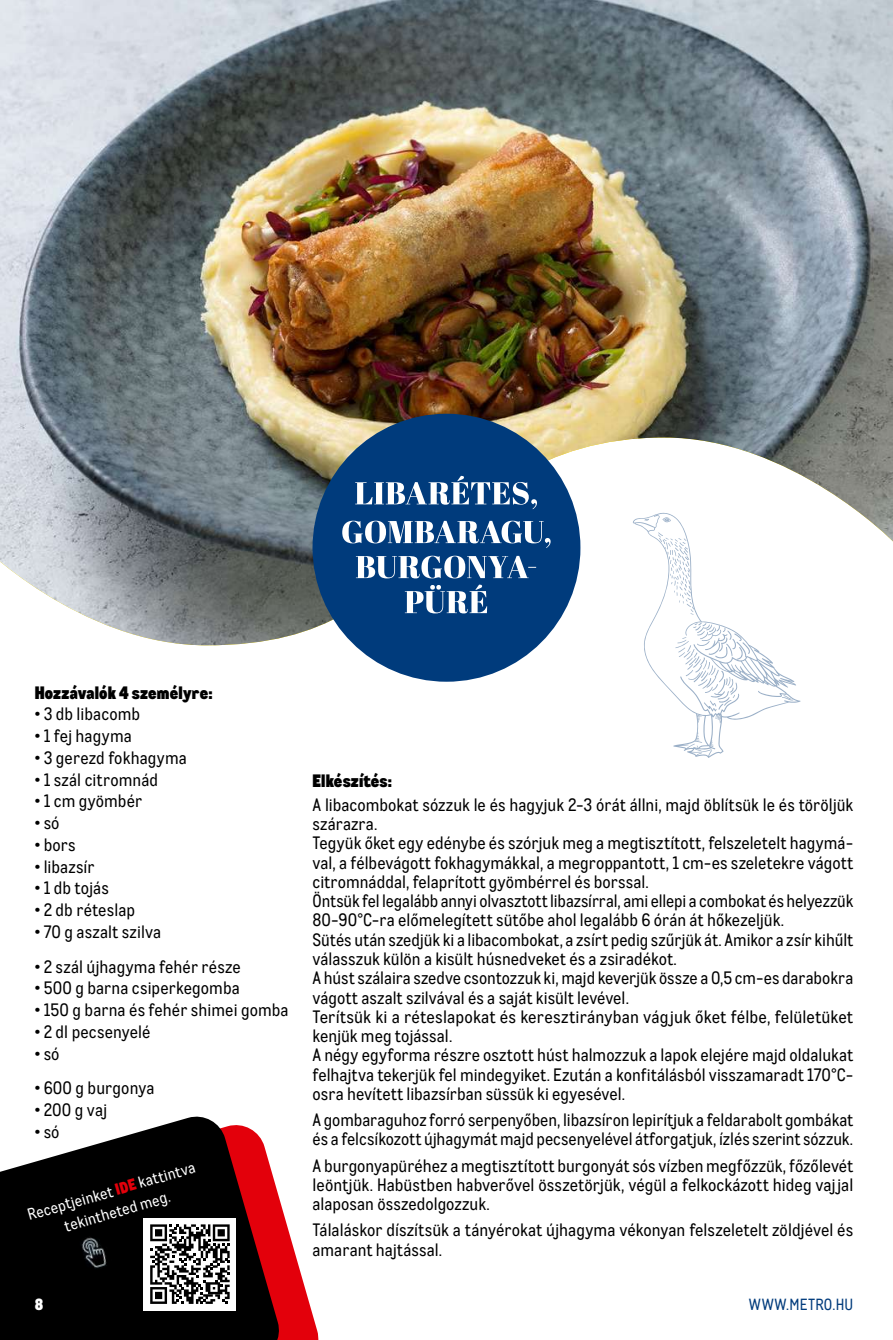
<style>
.page{position:relative;width:893px;height:1340px;background:#fff}
.page>*{position:absolute;margin:0;border:0;box-sizing:border-box;transform-origin:0 0}
.t1{font:17.5px/19.2px "CA Metro";color:#000}
.t2{font:17.5px "CA Metro Superfat";letter-spacing:.01em;color:#000}
.t3{font:15.75px/21px "CA Metro";color:#fff;text-align:center}
.t4{font:15.75px "CA Metro";letter-spacing:.015em;color:#003b7c}
.t5{font:900 15.75px "CA Metro";color:#fff}
.s1{font-family:"CA Metro Superfat"}
.s2{font-weight:900;color:#e3000b}
</style>
<div class="page">
<svg style="left:282px;top:1208px;width:37px;height:131px"></svg>
<svg style="left:0;top:1116px;width:282px;height:223px;background:#3b2425"></svg>
<img style="left:74px;top:1230px;width:43px;height:43px">
<div style="left:144px;top:1218px;width:92px;height:91px;background:#fff"></div>
<svg style="left:150px;top:1224px;width:80px;height:79px"></svg>
<img style="left:0;top:0;width:893px;height:645px">
<svg style="left:633px;top:513px;width:167px;height:245px"></svg>
<div style="left:313px;top:414px;width:267px;height:267px;background:#003b7c;border-radius:50%"></div>
<svg style="left:405px;top:584px;width:82px;height:29px"></svg>
<svg style="left:356px;top:555px;width:180px;height:23px"></svg>
<svg style="left:342px;top:520px;width:209px;height:28px"></svg>
<svg style="left:355px;top:476px;width:182px;height:33px"></svg>
<p class="t2" style="left:35px;top:677px;width:179px">Hozzávalók 4 személyre:</p>
<p class="t1" style="left:35px;top:704px;width:107px"><span class="s1">•</span> 3 db libacomb</p>
<p class="t1" style="left:35px;top:725px;width:99px"><span class="s1">•</span> 1 fej hagyma</p>
<p class="t1" style="left:35px;top:747px;width:154px"><span class="s1">•</span> 3 gerezd fokhagyma</p>
<p class="t1" style="left:35px;top:769px;width:125px"><span class="s1">•</span> 1 szál citromnád</p>
<p class="t1" style="left:35px;top:790px;width:109px"><span class="s1">•</span> 1 cm gyömbér</p>
<p class="t1" style="left:35px;top:812px;width:26px"><span class="s1">•</span>só</p>
<p class="t1" style="left:35px;top:834px;width:43px"><span class="s1">•</span> bors</p>
<p class="t1" style="left:35px;top:856px;width:61px"><span class="s1">•</span> libazsír</p>
<p class="t1" style="left:35px;top:877px;width:76px"><span class="s1">•</span> 1 db tojás</p>
<p class="t1" style="left:35px;top:899px;width:102px"><span class="s1">•</span> 2 db réteslap</p>
<p class="t1" style="left:35px;top:921px;width:128px"><span class="s1">•</span> 70 g aszalt szilva</p>
<p class="t1" style="left:35px;top:956px;width:208px"><span class="s1">•</span> 2 szál újhagyma fehér része</p>
<p class="t1" style="left:35px;top:977px;width:207px"><span class="s1">•</span> 500 g barna csiperkegomba</p>
<p class="t1" style="left:35px;top:999px;width:255px"><span class="s1">•</span> 150 g barna és fehér shimei gomba</p>
<p class="t1" style="left:35px;top:1021px;width:117px"><span class="s1">•</span> 2 dl pecsenyelé</p>
<p class="t1" style="left:35px;top:1043px;width:26px"><span class="s1">•</span>só</p>
<p class="t1" style="left:35px;top:1077px;width:121px"><span class="s1">•</span> 600 g burgonya</p>
<p class="t1" style="left:35px;top:1099px;width:74px"><span class="s1">•</span> 200 g vaj</p>
<p class="t1" style="left:35px;top:1121px;width:26px"><span class="s1">•</span>só</p>
<p class="t3" style="left:25px;top:1204px;width:175px;rotate:-16deg">Receptjeinket <span class="s2">IDE</span> kattintva tekintheted meg.</p>
<p class="t2" style="left:313px;top:765px;width:81px">Elkészítés:</p>
<p class="t1" style="left:313px;top:794px;width:542px">A libacombokat sózzuk le és hagyjuk 2-3 órát állni, majd öblítsük le és töröljük szárazra.<br>Tegyük őket egy edénybe és szórjuk meg a megtisztított, felszeletelt hagymá&shy;val, a félbevágott fokhagymákkal, a megroppantott, 1 cm-es szeletekre vágott citromnáddal, felaprított gyömbérrel és borssal.<br>Öntsük fel legalább annyi olvasztott libazsírral, ami ellepi a combokat és helyezzük 80-90°C-ra előmelegített sütőbe ahol legalább 6 órán át hőkezeljük.<br>Sütés után szedjük ki a libacombokat, a zsírt pedig szűrjük át. Amikor a zsír kihűlt válasszuk külön a kisült húsnedveket és a zsiradékot.<br>A húst szálaira szedve csontozzuk ki, majd keverjük össze a 0,5 cm-es darabokra vágott aszalt szilvával és a saját kisült levével.<br>Terítsük ki a réteslapokat és keresztirányban vágjuk őket félbe, felületüket kenjük meg tojással.<br>A négy egyforma részre osztott húst halmozzuk a lapok elejére majd oldalukat felhajtva tekerjük fel mindegyiket. Ezután a konfitálásból visszamaradt 170°C&shy;osra hevített libazsírban süssük ki egyesével.</p>
<p class="t1" style="left:313px;top:1109px;width:542px">A gombaraguhoz forró serpenyőben, libazsíron lepirítjuk a feldarabolt gombákat és a felcsíkozott újhagymát majd pecsenyelével átforgatjuk, ízlés szerint sózzuk.</p>
<p class="t1" style="left:313px;top:1154px;width:542px;text-align:justify">A burgonyapüréhez a megtisztított burgonyát sós vízben megfőzzük, főzőlevét leöntjük. Habüstben habverővel összetörjük, végül a felkockázott hideg vajjal alaposan összedolgozzuk.</p>
<p class="t1" style="left:313px;top:1219px;width:542px">Tálaláskor díszítsük a tányérokat újhagyma vékonyan felszeletelt zöldjével és amarant hajtással.</p>
<p class="t5" style="left:35px;top:1290px;width:10px">8</p>
<p class="t4" style="left:749px;top:1293px;width:106px">WWW.METRO.HU</p>
</div>
